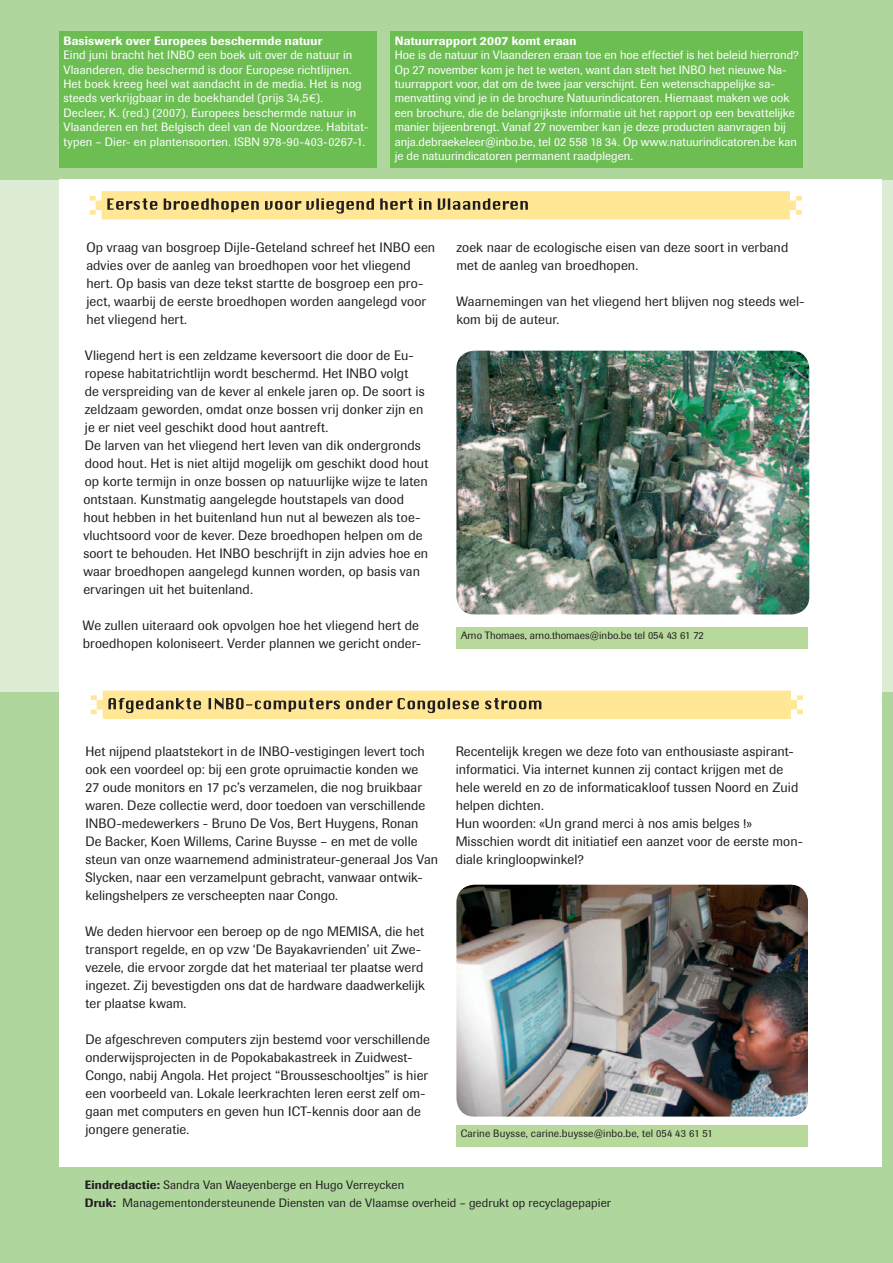
<style>
.page{position:relative;width:893px;height:1263px;background:#fff}
.page>*{position:absolute;margin:0;border:0;box-sizing:border-box;transform-origin:0 0}
.t1{font:13.5px/18px "Imago";letter-spacing:.005em;color:#231f20}
.t2{font:12px/14.4px "Imago";letter-spacing:.005em;color:#fff}
.t3{font:12px/18px "Imago";letter-spacing:.01em;color:#231f20}
.t4{font:500 12px "Imago";letter-spacing:.015em;color:#fff}
.t5{font:10.5px "Imago";letter-spacing:.01em;color:#231f20}
.s1{font-weight:500}
</style>
<div class="page">
<div style="left:0;top:0;width:892px;height:1262px;background:#afd79d"></div>
<div style="left:0;top:180px;width:892px;height:511px;background:#ddedd5"></div>
<div style="left:59px;top:180px;width:822px;height:986px;background:#fff"></div>
<svg style="left:84px;top:191px;width:723px;height:28px;background:#ead58e"></svg>
<div style="left:456px;top:1124px;width:351px;height:22px;background:#b7da9c"></div>
<svg style="left:85px;top:690px;width:723px;height:28px;background:#e9d58f"></svg>
<div style="left:59px;top:32px;width:318px;height:136px;background:#6cbe53"></div>
<div style="left:390px;top:32px;width:413px;height:136px;background:#6cbe53"></div>
<div style="left:456px;top:627px;width:351px;height:21px;background:#b7da9c"></div>
<img style="left:456px;top:350px;width:353px;height:264px;border-radius:18px">
<img style="left:456px;top:884px;width:351px;height:232px;border-radius:18px">
<p class="t4" style="left:63px;top:36px;width:260px">Basiswerk over Europees beschermde natuur</p>
<p class="t2" style="left:63px;top:49px;width:306px">Eind juni bracht het INBO een boek uit over de natuur in Vlaanderen, die beschermd is door Europese richtlijnen.<br>Het boek kreeg heel wat aandacht in de media. Het is nog steeds verkrijgbaar in de boekhandel (prijs 34,5€).<br>Decleer, K. (red.) (2007). Europees beschermde natuur in Vlaanderen en het Belgisch deel van de Noordzee. Habitat&shy;typen – Dier- en plantensoorten. ISBN 978-90-403-0267-1.</p>
<p class="t4" style="left:394px;top:36px;width:183px">Natuurrapport 2007 komt eraan</p>
<p class="t2" style="left:394px;top:49px;width:405px">Hoe is de natuur in Vlaanderen eraan toe en hoe effectief is het beleid hierrond?<br>Op 27 november kom je het te weten, want dan stelt het INBO het nieuwe Na&shy;tuurrapport voor, dat om de twee jaar verschijnt. Een wetenschappelijke sa&shy;menvatting vind je in de brochure Natuurindicatoren. Hiernaast maken we ook een brochure, die de belangrijkste informatie uit het rapport op een bevattelijke manier bijeenbrengt. Vanaf 27 november kan je deze producten aanvragen bij anja.debraekeleer@inbo.be, tel 02 558 18 34. Op www.natuurindicatoren.be kan je de natuurindicatoren permanent raadplegen.</p>
<p class="t1" style="left:86px;top:239px;width:350px">Op vraag van bosgroep Dijle-Geteland schreef het INBO een advies over de aanleg van broedhopen voor het vliegend hert. Op basis van deze tekst startte de bosgroep een pro&shy;ject, waarbij de eerste broedhopen worden aangelegd voor het vliegend hert.</p>
<p class="t1" style="left:83px;top:347px;width:346px">Vliegend hert is een zeldzame keversoort die door de Eu&shy;ropese habitatrichtlijn wordt beschermd. Het INBO volgt<br>de verspreiding van de kever al enkele jaren op. De soort is zeldzaam geworden, omdat onze bossen vrij donker zijn en je er niet veel geschikt dood hout aantreft.<br>De larven van het vliegend hert leven van dik ondergronds dood hout. Het is niet altijd mogelijk om geschikt dood hout op korte termijn in onze bossen op natuurlijke wijze te laten ontstaan. Kunstmatig aangelegde houtstapels van dood hout hebben in het buitenland hun nut al bewezen als toe&shy;vluchtsoord voor de kever. Deze broedhopen helpen om de soort te behouden. Het INBO beschrijft in zijn advies hoe en waar broedhopen aangelegd kunnen worden, op basis van ervaringen uit het buitenland.</p>
<p class="t1" style="left:83px;top:617px;width:339px">We zullen uiteraard ook opvolgen hoe het vliegend hert de broedhopen koloniseert. Verder plannen we gericht onder-</p>
<p class="t1" style="left:456px;top:239px;width:333px">zoek naar de ecologische eisen van deze soort in verband met de aanleg van broedhopen.</p>
<p class="t1" style="left:456px;top:293px;width:349px">Waarnemingen van het vliegend hert blijven nog steeds wel&shy;kom bij de auteur.</p>
<p class="t5" style="left:460px;top:631px;width:244px">Arno Thomaes, arno.thomaes@inbo.be tel 054 43 61 72</p>
<p class="t1" style="left:85px;top:743px;width:354px">Het nijpend plaatstekort in de INBO-vestigingen levert toch ook een voordeel op: bij een grote opruimactie konden we<br>27 oude monitors en 17 pc’s verzamelen, die nog bruikbaar waren. Deze collectie werd, door toedoen van verschillende INBO-medewerkers - Bruno De Vos, Bert Huygens, Ronan De Backer, Koen Willems, Carine Buysse – en met de volle steun van onze waarnemend administrateur-generaal Jos Van Slycken, naar een verzamelpunt gebracht, vanwaar ontwik&shy;kelingshelpers ze verscheepten naar Congo.</p>
<p class="t1" style="left:85px;top:923px;width:341px">We deden hiervoor een beroep op de ngo MEMISA, die het transport regelde, en op vzw ‘De Bayakavrienden’ uit Zwe&shy;vezele, die ervoor zorgde dat het materiaal ter plaatse werd ingezet. Zij bevestigden ons dat de hardware daadwerkelijk ter plaatse kwam.</p>
<p class="t1" style="left:85px;top:1031px;width:346px">De afgeschreven computers zijn bestemd voor verschillende onderwijsprojecten in de Popokabakastreek in Zuidwest-Congo, nabij Angola. Het project “Brousseschooltjes” is hier een voorbeeld van. Lokale leerkrachten leren eerst zelf om&shy;gaan met computers en geven hun ICT-kennis door aan de jongere generatie.</p>
<p class="t1" style="left:455px;top:743px;width:349px">Recentelijk kregen we deze foto van enthousiaste aspirant&shy;informatici. Via internet kunnen zij contact krijgen met de hele wereld en zo de informaticakloof tussen Noord en Zuid helpen dichten.<br>Hun woorden: «Un grand merci à nos amis belges !» Misschien wordt dit initiatief een aanzet voor de eerste mon&shy;diale kringloopwinkel?</p>
<p class="t5" style="left:460px;top:1129px;width:253px">Carine Buysse, carine.buysse@inbo.be, tel 054 43 61 51</p>
<p class="t3" style="left:85px;top:1176px;width:527px"><span class="s1">Eindredactie:</span> Sandra Van Waeyenberge en Hugo Verreycken<br><span class="s1">Druk:</span> Managementondersteunende Diensten van de Vlaamse overheid – gedrukt op recyclagepapier</p>
</div>
